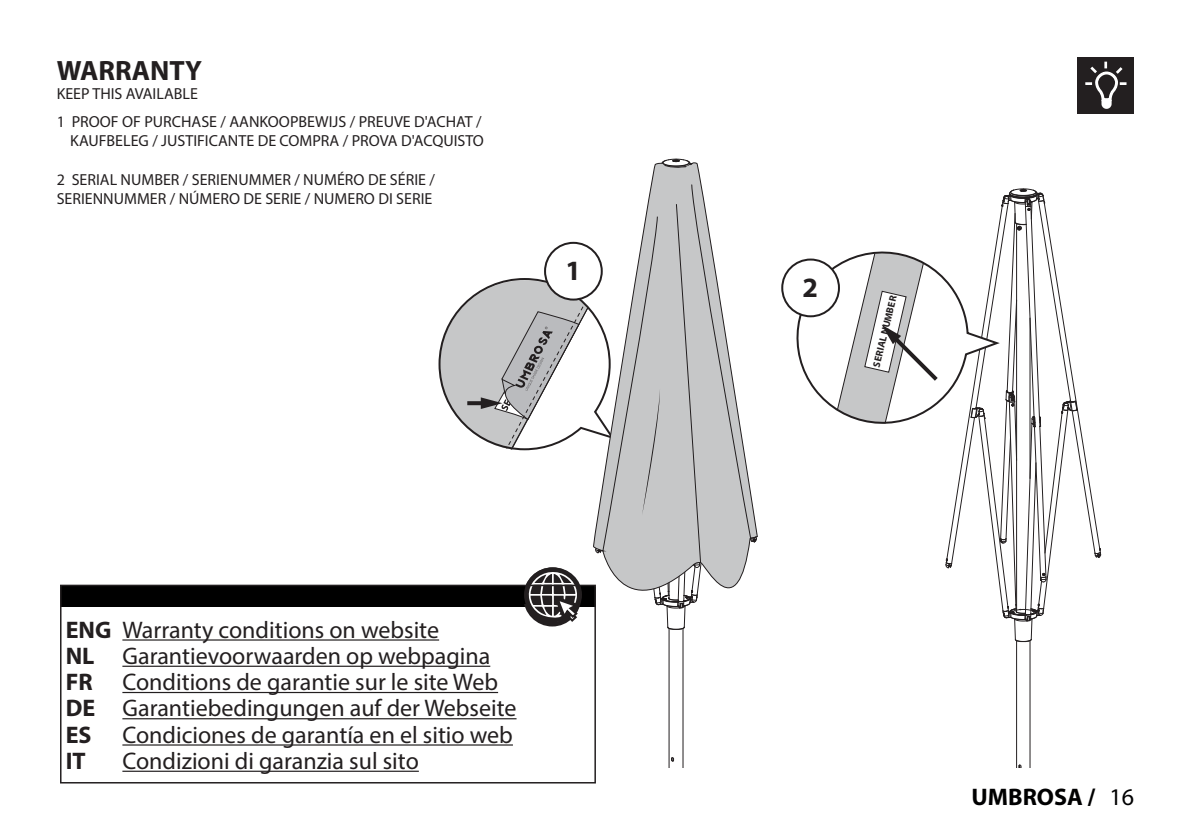
<style>
.page{position:relative;width:1191px;height:840px;background:#fff}
.page>*{position:absolute;margin:0;border:0;box-sizing:border-box;transform-origin:0 0}
.t1{font:700 28px "Myriad Pro";color:#231f20}
.t2{font:24px "Myriad Pro";color:#231f20}
.t3{font:700 24px "Myriad Pro";color:#231f20}
.t4{font:700 24px "Myriad Pro";color:#000001}
.t5{font:16px/19.2px "Myriad Pro";color:#231f20;text-align:right}
.t6{font:700 10px "Myriad Pro";color:#231f20}
.s1{font-weight:400;color:#000002}
</style>
<div class="page">
<div style="left:1077px;top:57px;width:57px;height:56px;background:#231f20"></div>
<svg style="left:1085px;top:62px;width:41px;height:47px"></svg>
<hr style="left:1029px;top:640px;width:1px;height:127px;background:#231f20">
<hr style="left:1016px;top:640px;width:1px;height:127px;background:#231f20">
<svg style="left:797px;top:188px;width:304px;height:454px"></svg>
<div style="left:782px;top:259px;width:57px;height:57px;background:#fff;border-radius:50%"></div>
<div style="left:781px;top:258px;width:59px;height:59px;border:2px solid #231f20;border-radius:50%"></div>
<hr style="left:122px;top:639px;width:317px;height:1px;background:#231f20">
<hr style="left:122px;top:665px;width:368px;height:1px;background:#231f20">
<hr style="left:122px;top:691px;width:376px;height:1px;background:#231f20">
<hr style="left:122px;top:717px;width:394px;height:2px;background:#231f20">
<hr style="left:122px;top:744px;width:391px;height:1px;background:#231f20">
<hr style="left:122px;top:770px;width:297px;height:1px;background:#231f20">
<div style="left:60px;top:586px;width:535px;height:20px;background:#000"></div>
<div style="left:60px;top:584px;width:536px;height:199px;border:2px solid #231f20"></div>
<hr style="left:682px;top:628px;width:1px;height:138px;background:#211d1e">
<hr style="left:668px;top:628px;width:1px;height:138px;background:#211d1e">
<svg style="left:671px;top:757px;width:3px;height:4px"></svg>
<svg style="left:431px;top:158px;width:326px;height:472px"></svg>
<p class="t1" style="left:57px;top:52px;width:147px">WARRANTY</p>
<p class="t5" style="left:57px;top:84px;width:143px">KEEP THIS AVAILABLE</p>
<p class="t5" style="left:57px;top:112px;width:429px">1 PROOF OF PURCHASE / AANKOOPBEWIJS / PREUVE D'ACHAT /<br>KAUFBELEG / JUSTIFICANTE DE COMPRA / PROVA D'ACQUISTO</p>
<p class="t5" style="left:57px;top:169px;width:380px;text-align:left">2 SERIAL NUMBER / SERIENUMMER / NUMÉRO DE SÉRIE /<br>SERIENNUMMER / NÚMERO DE SERIE / NUMERO DI SERIE</p>
<p class="t1" style="left:565px;top:252px;width:17px">1</p>
<p class="t3" style="left:66px;top:613px;width:47px">ENG</p>
<p class="t3" style="left:66px;top:639px;width:30px">NL</p>
<p class="t3" style="left:66px;top:666px;width:28px">FR</p>
<p class="t3" style="left:66px;top:692px;width:31px">DE</p>
<p class="t3" style="left:66px;top:718px;width:27px">ES</p>
<p class="t3" style="left:66px;top:744px;width:21px">IT</p>
<p class="t2" style="left:122px;top:614px;width:318px">Warranty conditions on website</p>
<p class="t2" style="left:122px;top:640px;width:369px">Garantievoorwaarden op webpagina</p>
<p class="t2" style="left:122px;top:666px;width:377px">Conditions de garantie sur le site Web</p>
<p class="t2" style="left:122px;top:693px;width:396px">Garantiebedingungen auf der Webseite</p>
<p class="t2" style="left:122px;top:719px;width:392px">Condiciones de garantía en el sitio web</p>
<p class="t2" style="left:122px;top:745px;width:298px">Condizioni di garanzia sul sito</p>
<p class="t1" style="left:802px;top:269px;width:17px">2</p>
<p class="t6" style="left:869px;top:365px;width:74px;rotate:-76deg">SERIAL NUMBER</p>
<h2 class="t4" style="left:971px;top:780px;width:164px">UMBROSA / <span class="s1">16</span></h2>
</div>
